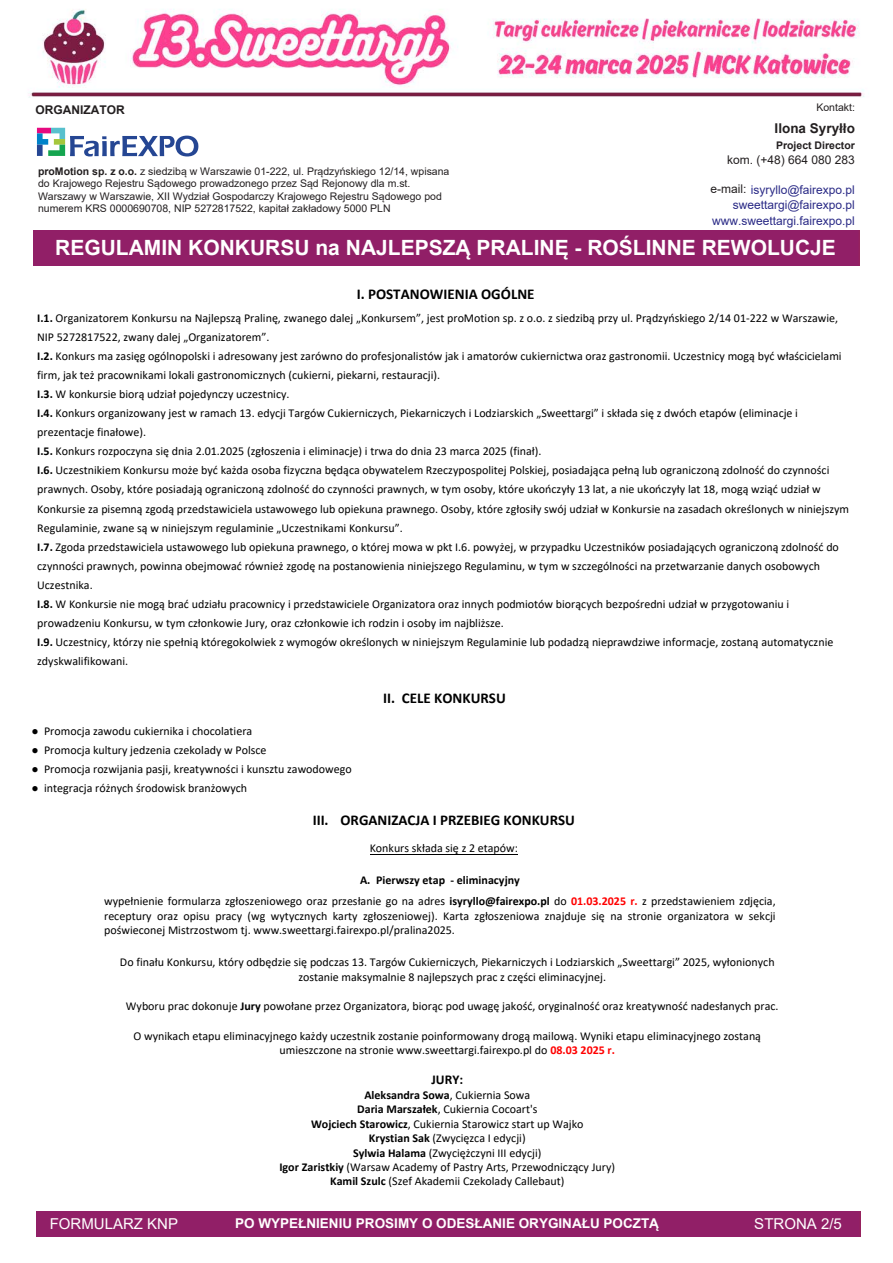
<style>
.page{position:relative;width:893px;height:1263px;background:#fff}
.page>*{position:absolute;margin:0;border:0;box-sizing:border-box;transform-origin:0 0}
.t1{font:700 21px "Arial";color:#fff}
.t2{font:700 15px "Calibri";color:#000}
.t3{font:700 15px "Calibri";color:#000}
.t4{font:15px "Arial";color:#fff}
.t5{font:700 13.5px "Arial";color:#fff}
.t6{font:700 13.5px "Arial";color:#231f20}
.t7{font:700 13.5px "Calibri";color:#000}
.t8{font:12px/19px "Calibri";color:#000;text-align:center}
.t9{font:12px/15.6px "Arial";color:#2a2a86;text-align:right}
.t10{font:12px "Arial";color:#231f20}
.t11{font:700 12px "Arial";color:#231f20}
.t12{font:10.5px/12.6px "Arial";color:#231f20}
.t13{font:700 10.5px "Arial";color:#231f20}
.s1{font-weight:700}
.s2{color:#231f20}
.s3{color:#2e3092}
.s4{font-style:inherit}
.s5{font-weight:700;color:#f00}
</style>
<div class="page">
<div style="left:36px;top:1211px;width:825px;height:25px;background:#911f67"></div>
<div style="left:33px;top:231px;width:826px;height:35px;background:#911f67"></div>
<hr style="left:370px;top:854px;width:148px;height:1px;background:#000">
<svg style="left:37px;top:128px;width:162px;height:28px"></svg>
<img style="left:29px;top:9px;width:836px;height:89px">
<p class="t11" style="left:36px;top:102px;width:91px">ORGANIZATOR</p>
<p class="t12" style="left:38px;top:165px;width:413px"><span class="s1">proMotion sp. z o.o.</span> z siedzibą w Warszawie 01-222, ul. Prądzyńskiego 12/14, wpisana do Krajowego Rejestru Sądowego prowadzonego przez Sąd Rejonowy dla m.st.<br>Warszawy w Warszawie, XII Wydział Gospodarczy Krajowego Rejestru Sądowego pod numerem KRS 0000690708, NIP 5272817522, kapitał zakładowy 5000 PLN</p>
<p class="t12" style="left:816px;top:101px;width:40px">Kontakt:</p>
<p class="t6" style="left:775px;top:119px;width:82px">Ilona Syryłło</p>
<p class="t13" style="left:776px;top:138px;width:80px">Project Director</p>
<p class="t10" style="left:727px;top:151px;width:129px">kom. (+48) 664 080 283</p>
<p class="t9" style="left:710px;top:182px;width:146px"><span class="s2">e-mail:</span> <span class="s3">i</span>syryllo@fairexpo.pl sweettargi@fairexpo.pl www.sweettargi.fairexpo.pl</p>
<h1 class="t1" style="left:55px;top:233px;width:782px">REGULAMIN KONKURSU na NAJLEPSZĄ PRALINĘ - <span class="s4">ROŚLINNE REWOLUCJE</span></h1>
<p class="t2" style="left:357px;top:283px;width:179px">I. POSTANOWIENIA OGÓLNE</p>
<p class="t8" style="left:37px;top:308px;width:813px;text-align:left"><span class="s1">I.1.</span> Organizatorem Konkursu na Najlepszą Pralinę, zwanego dalej „Konkursem”, jest proMotion sp. z o.o. z siedzibą przy ul. Prądzyńskiego 2/14 01-222 w Warszawie, NIP 5272817522, zwany dalej „Organizatorem”.<br><span class="s1">I.2.</span> Konkurs ma zasięg ogólnopolski i adresowany jest zarówno do profesjonalistów jak i amatorów cukiernictwa oraz gastronomii. Uczestnicy mogą być właścicielami firm, jak też pracownikami lokali gastronomicznych (cukierni, piekarni, restauracji).<br><span class="s1">I.3.</span> W konkursie biorą udział pojedynczy uczestnicy.<br><span class="s1">I.4.</span> Konkurs organizowany jest w ramach 13. edycji Targów Cukierniczych, Piekarniczych i Lodziarskich „Sweettargi” i składa się z dwóch etapów (eliminacje i prezentacje finałowe).<br><span class="s1">I.5.</span> Konkurs rozpoczyna się dnia 2.01.2025 (zgłoszenia i eliminacje) i trwa do dnia 23 marca 2025 (finał).<br><span class="s1">I.6.</span> Uczestnikiem Konkursu może być każda osoba fizyczna będąca obywatelem Rzeczypospolitej Polskiej, posiadająca pełną lub ograniczoną zdolność do czynności prawnych. Osoby, które posiadają ograniczoną zdolność do czynności prawnych, w tym osoby, które ukończyły 13 lat, a nie ukończyły lat 18, mogą wziąć udział w Konkursie za pisemną zgodą przedstawiciela ustawowego lub opiekuna prawnego. Osoby, które zgłosiły swój udział w Konkursie na zasadach określonych w niniejszym Regulaminie, zwane są w niniejszym regulaminie „Uczestnikami Konkursu”.<br><span class="s1">I.7.</span> Zgoda przedstawiciela ustawowego lub opiekuna prawnego, o której mowa w pkt I.6. powyżej, w przypadku Uczestników posiadających ograniczoną zdolność do czynności prawnych, powinna obejmować również zgodę na postanowienia niniejszego Regulaminu, w tym w szczególności na przetwarzanie danych osobowych Uczestnika.<br><span class="s1">I.8.</span> W Konkursie nie mogą brać udziału pracownicy i przedstawiciele Organizatora oraz innych podmiotów biorących bezpośredni udział w przygotowaniu i prowadzeniu Konkursu, w tym członkowie Jury, oraz członkowie ich rodzin i osoby im najbliższe.<br><span class="s1">I.9.</span> Uczestnicy, którzy nie spełnią któregokolwiek z wymogów określonych w niniejszym Regulaminie lub podadzą nieprawdziwe informacje, zostaną automatycznie zdyskwalifikowani.</p>
<p class="t2" style="left:383px;top:687px;width:124px">II. CELE KONKURSU</p>
<p class="t8" style="left:31px;top:721px;width:222px">● Promocja zawodu cukiernika i chocolatiera</p>
<p class="t8" style="left:31px;top:740px;width:237px">● Promocja kultury jedzenia czekolady w Polsce</p>
<p class="t8" style="left:31px;top:759px;width:322px">● Promocja rozwijania pasji, kreatywności i kunsztu zawodowego</p>
<p class="t8" style="left:31px;top:778px;width:217px">● integracja różnych środowisk branżowych</p>
<p class="t3" style="left:313px;top:809px;width:264px"><span class="s4">I</span>II<span class="s4">.</span> ORGANIZACJA I PRZEBIEG KONKURSU</p>
<p class="t8" style="left:370px;top:838px;width:150px">Konkurs składa się z 2 etapów:</p>
<p class="t8" style="left:104px;top:869px;width:673px;line-height:21.1px"><span class="s1">A. Pierwszy etap - eliminacyjny<br></span>wypełnienie formularza zgłoszeniowego oraz przesłanie go na adres <span class="s1">isyryllo@fairexpo.pl</span> do <span class="s5">01.03.202</span><span class="s5">5</span> <span class="s5">r.</span> z przedstawieniem zdjęcia,</p>
<p class="t8" style="left:104px;top:908px;width:673px;line-height:14.4px;text-align:left">receptury oraz opisu pracy (wg wytycznych karty zgłoszeniowej). Karta zgłoszeniowa znajduje się na stronie organizatora w sekcji poświeconej Mistrzostwom tj. www.sweettargi.fairexpo.pl/pralina2025.</p>
<p class="t8" style="left:298px;top:955px;width:478px;line-height:14.4px;text-align:left;text-indent:-178px">Do finału Konkursu, który odbędzie się podczas 13. Targów Cukierniczych, Piekarniczych i Lodziarskich „Sweettargi” 2025, wyłonionych zostanie maksymalnie 8 najlepszych prac z części eliminacyjnej.</p>
<p class="t8" style="left:126px;top:996px;width:654px">Wyboru prac dokonuje <span class="s1">Jury</span> powołane przez Organizatora, biorąc pod uwagę jakość, oryginalność oraz kreatywność nadesłanych prac.</p>
<p class="t8" style="left:133px;top:1028px;width:629px;line-height:14.4px">O wynikach etapu eliminacyjnego każdy uczestnik zostanie poinformowany drogą mailową. Wyniki etapu eliminacyjnego zostaną umieszczone na stronie www.sweettargi.fairexpo.pl do <span class="s5">0</span><span class="s5">8</span><span class="s5">.03 202</span><span class="s5">5</span> <span class="s5">r.</span></p>
<p class="t7" style="left:431px;top:1070px;width:33px">JURY:</p>
<p class="t8" style="left:279px;top:1087px;width:337px;line-height:14.4px"><span class="s1">Aleksandra Sowa</span>, Cukiernia Sowa<br><span class="s1">Daria Marszałek</span>, Cukiernia Cocoart's<br><span class="s1">Wojciech Starowicz</span>, Cukiernia Starowicz start up Wajko<br><span class="s1">Krystian Sak</span> (Zwycięzca I edycji)<br><span class="s1">Sylwia Halama</span> (Zwyciężczyni III edycji)<br><span class="s1">Igor Zaristkiy</span> (Warsaw Academy of Pastry Arts, Przewodniczący Jury)<br><span class="s1">Kamil Szulc</span> (Szef Akademii Czekolady Callebaut)</p>
<p class="t4" style="left:50px;top:1214px;width:130px">FORMULARZ KNP</p>
<p class="t5" style="left:235px;top:1213px;width:425px">PO WYPEŁNIENIU PROSIMY O ODESŁANIE ORYGINAŁU POCZTĄ</p>
<p class="t4" style="left:754px;top:1213px;width:89px">STRONA 2/5</p>
</div>
